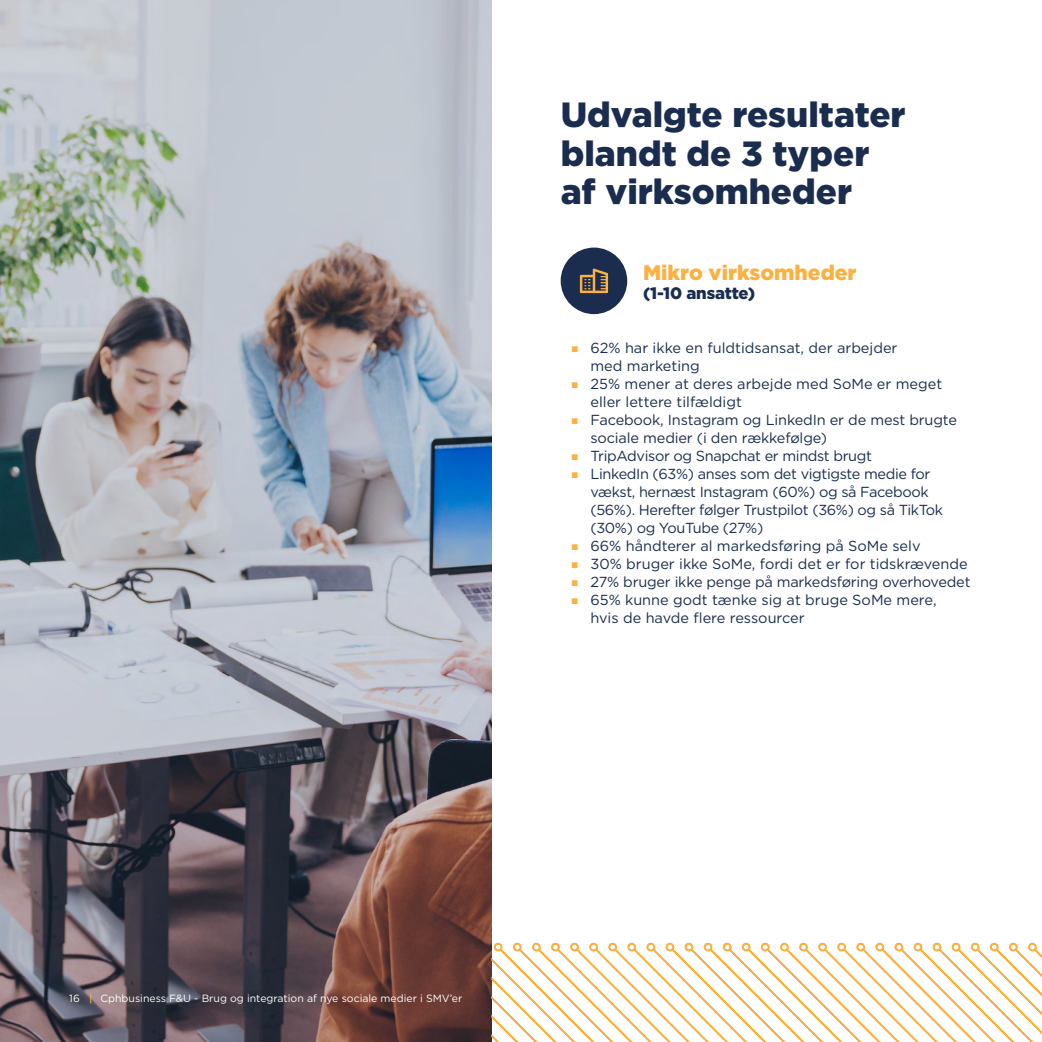
<style>
.page{position:relative;width:1042px;height:1042px;background:#fff}
.page>*{position:absolute;margin:0;border:0;box-sizing:border-box;transform-origin:0 0}
.t1{font:900 35px/38.5px "Gotham";color:#1a2d4f}
.t2{font:900 21px "Gotham";color:#fbb040}
.t3{font:900 16.62px "Gotham";letter-spacing:-.01em;color:#1a2d4f}
.t4{font:14.53px/18px "Gotham";letter-spacing:-.01em;color:#1a2d4f}
.t5{font:10.5px "Gotham";color:#fff}
.s1{font-family:"Montserrat";font-weight:300;color:#fbb040}
.s2{font-weight:500;color:#fbb040}
</style>
<div class="page">
<div style="left:1028px;top:943px;width:9px;height:8px;border:2px solid #fbb040;border-radius:50%"></div>
<div style="left:1028px;top:943px;width:8px;height:8px;border:2px solid #fbb040;border-radius:50%"></div>
<div style="left:1009px;top:943px;width:8px;height:8px;border:2px solid #fbb040;border-radius:50%"></div>
<div style="left:990px;top:943px;width:8px;height:8px;border:2px solid #fbb040;border-radius:50%"></div>
<div style="left:971px;top:943px;width:8px;height:8px;border:2px solid #fbb040;border-radius:50%"></div>
<div style="left:952px;top:943px;width:8px;height:8px;border:2px solid #fbb040;border-radius:50%"></div>
<div style="left:933px;top:943px;width:8px;height:8px;border:2px solid #fbb040;border-radius:50%"></div>
<div style="left:932px;top:943px;width:9px;height:8px;border:2px solid #fbb040;border-radius:50%"></div>
<div style="left:914px;top:943px;width:8px;height:8px;border:2px solid #fbb040;border-radius:50%"></div>
<div style="left:913px;top:943px;width:9px;height:8px;border:2px solid #fbb040;border-radius:50%"></div>
<div style="left:895px;top:943px;width:8px;height:8px;border:2px solid #fbb040;border-radius:50%"></div>
<div style="left:894px;top:943px;width:9px;height:8px;border:2px solid #fbb040;border-radius:50%"></div>
<div style="left:876px;top:943px;width:8px;height:8px;border:2px solid #fbb040;border-radius:50%"></div>
<div style="left:875px;top:943px;width:9px;height:8px;border:2px solid #fbb040;border-radius:50%"></div>
<div style="left:856px;top:943px;width:9px;height:8px;border:2px solid #fbb040;border-radius:50%"></div>
<div style="left:837px;top:943px;width:9px;height:8px;border:2px solid #fbb040;border-radius:50%"></div>
<div style="left:837px;top:943px;width:8px;height:8px;border:2px solid #fbb040;border-radius:50%"></div>
<div style="left:818px;top:943px;width:9px;height:8px;border:2px solid #fbb040;border-radius:50%"></div>
<div style="left:818px;top:943px;width:8px;height:8px;border:2px solid #fbb040;border-radius:50%"></div>
<div style="left:799px;top:943px;width:9px;height:8px;border:2px solid #fbb040;border-radius:50%"></div>
<div style="left:799px;top:943px;width:8px;height:8px;border:2px solid #fbb040;border-radius:50%"></div>
<div style="left:780px;top:943px;width:9px;height:8px;border:2px solid #fbb040;border-radius:50%"></div>
<div style="left:780px;top:943px;width:8px;height:8px;border:2px solid #fbb040;border-radius:50%"></div>
<div style="left:761px;top:943px;width:8px;height:8px;border:2px solid #fbb040;border-radius:50%"></div>
<div style="left:742px;top:943px;width:8px;height:8px;border:2px solid #fbb040;border-radius:50%"></div>
<div style="left:723px;top:943px;width:8px;height:8px;border:2px solid #fbb040;border-radius:50%"></div>
<div style="left:704px;top:943px;width:8px;height:8px;border:2px solid #fbb040;border-radius:50%"></div>
<div style="left:685px;top:943px;width:8px;height:8px;border:2px solid #fbb040;border-radius:50%"></div>
<div style="left:684px;top:943px;width:9px;height:8px;border:2px solid #fbb040;border-radius:50%"></div>
<div style="left:666px;top:943px;width:8px;height:8px;border:2px solid #fbb040;border-radius:50%"></div>
<div style="left:665px;top:943px;width:9px;height:8px;border:2px solid #fbb040;border-radius:50%"></div>
<div style="left:647px;top:943px;width:8px;height:8px;border:2px solid #fbb040;border-radius:50%"></div>
<div style="left:646px;top:943px;width:9px;height:8px;border:2px solid #fbb040;border-radius:50%"></div>
<div style="left:628px;top:943px;width:8px;height:8px;border:2px solid #fbb040;border-radius:50%"></div>
<div style="left:627px;top:943px;width:9px;height:8px;border:2px solid #fbb040;border-radius:50%"></div>
<div style="left:608px;top:943px;width:9px;height:8px;border:2px solid #fbb040;border-radius:50%"></div>
<div style="left:589px;top:943px;width:9px;height:8px;border:2px solid #fbb040;border-radius:50%"></div>
<div style="left:589px;top:943px;width:8px;height:8px;border:2px solid #fbb040;border-radius:50%"></div>
<div style="left:570px;top:943px;width:9px;height:8px;border:2px solid #fbb040;border-radius:50%"></div>
<div style="left:570px;top:943px;width:8px;height:8px;border:2px solid #fbb040;border-radius:50%"></div>
<div style="left:551px;top:943px;width:9px;height:8px;border:2px solid #fbb040;border-radius:50%"></div>
<div style="left:551px;top:943px;width:8px;height:8px;border:2px solid #fbb040;border-radius:50%"></div>
<div style="left:532px;top:943px;width:9px;height:8px;border:2px solid #fbb040;border-radius:50%"></div>
<div style="left:532px;top:943px;width:8px;height:8px;border:2px solid #fbb040;border-radius:50%"></div>
<div style="left:513px;top:943px;width:8px;height:8px;border:2px solid #fbb040;border-radius:50%"></div>
<div style="left:494px;top:943px;width:8px;height:8px;border:2px solid #fbb040;border-radius:50%"></div>
<svg style="left:491px;top:947px;width:551px;height:95px"></svg>
<img style="left:0;top:0;width:491px;height:1042px">
<div style="left:561px;top:248px;width:66px;height:66px;background:#1a2d4f;border-radius:50%"></div>
<hr style="left:581px;top:291px;width:26px;height:2px;background:#fbb040">
<svg style="left:580px;top:268px;width:29px;height:24px"></svg>
<h1 class="t1" style="left:561px;top:95px;width:346px">Udvalgte resultater blandt de 3 typer af virksomheder</h1>
<h2 class="t2" style="left:643px;top:258px;width:215px">Mikro virksomheder</h2>
<p class="t3" style="left:643px;top:281px;width:114px">(1-10 ansatte)</p>
<p class="t4" style="left:590px;top:338px;width:308px;text-indent:-20px"><span class="s1">■</span> 62% har ikke en fuldtidsansat, der arbejder med marketing</p>
<p class="t4" style="left:590px;top:374px;width:353px;text-indent:-20px"><span class="s1">■</span> 25% mener at deres arbejde med SoMe er meget eller lettere tilfældigt</p>
<p class="t4" style="left:590px;top:411px;width:368px;text-indent:-20px"><span class="s1">■</span> Facebook, Instagram og LinkedIn er de mest brugte sociale medier (i den rækkefølge)</p>
<p class="t4" style="left:570px;top:447px;width:303px"><span class="s1">■</span> TripAdvisor og Snapchat er mindst brugt</p>
<p class="t4" style="left:590px;top:465px;width:354px;text-indent:-20px"><span class="s1">■</span> LinkedIn (63%) anses som det vigtigste medie for vækst, hernæst Instagram (60%) og så Facebook (56%). Herefter følger Trustpilot (36%) og så TikTok (30%) og YouTube (27%)</p>
<p class="t4" style="left:570px;top:537px;width:351px"><span class="s1">■</span> 66% håndterer al markedsføring på SoMe selv</p>
<p class="t4" style="left:570px;top:555px;width:398px"><span class="s1">■</span> 30% bruger ikke SoMe, fordi det er for tidskrævende</p>
<p class="t4" style="left:570px;top:573px;width:401px"><span class="s1">■</span> 27% bruger ikke penge på markedsføring overhovedet</p>
<p class="t4" style="left:590px;top:591px;width:348px;text-indent:-20px"><span class="s1">■</span> 65% kunne godt tænke sig at bruge SoMe mere, hvis de havde flere ressourcer</p>
<p class="t5" style="left:69px;top:991px;width:395px">16 <span class="s2">|</span> Cphbusiness F&amp;U - Brug og integration af nye sociale medier i SMV’er</p>
</div>
